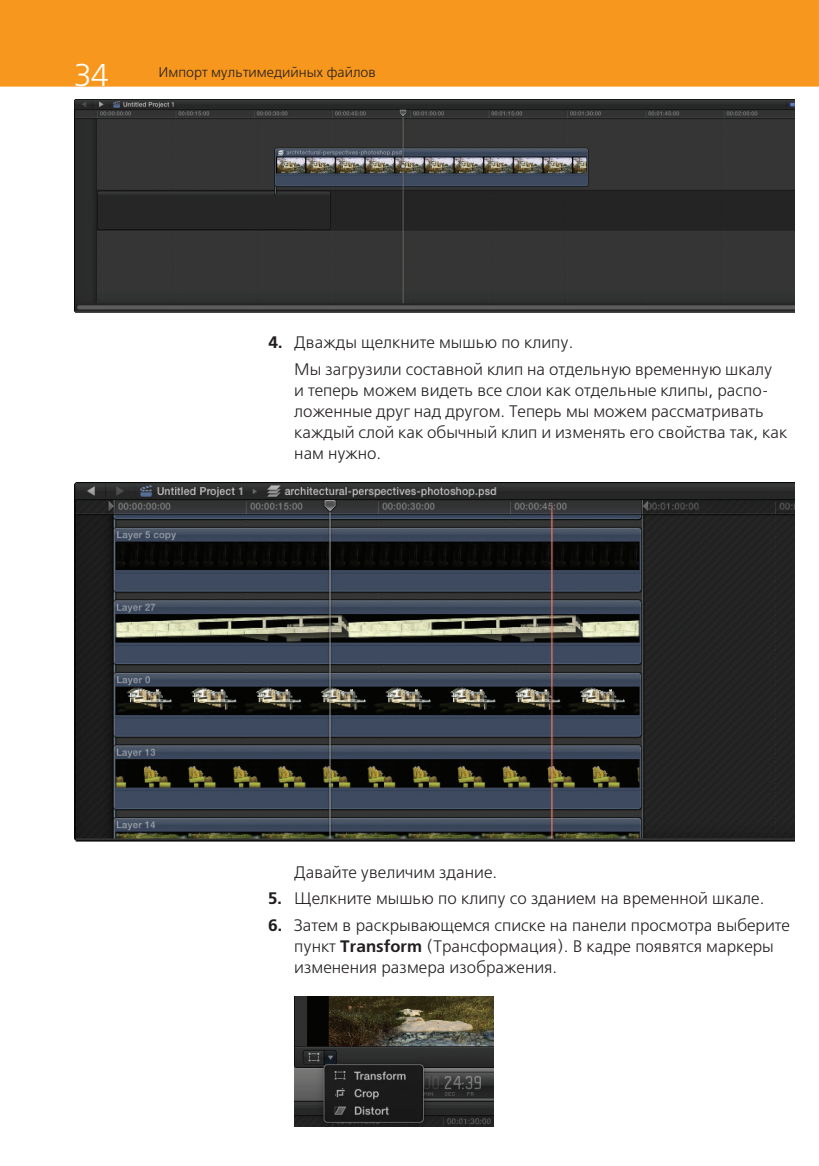
<style>
.page{position:relative;width:819px;height:1166px;background:#fff}
.page>*{position:absolute;margin:0;border:0;box-sizing:border-box;transform-origin:0 0}
.t1{font:31.5px "Free Set C";color:#fff}
.t2{font:16.62px/21px "Free Set C";color:#231f20}
.t3{font:14px "Free Set C";color:#231f20}
.s1{font-weight:700}
</style>
<div class="page">
<div style="left:0;top:0;width:818px;height:87px;background:#f7971d"></div>
<img style="left:74px;top:99px;width:720px;height:213px">
<img style="left:74px;top:482px;width:720px;height:360px">
<img style="left:294px;top:997px;width:199px;height:130px">
<h1 class="t1" style="left:74px;top:59px;width:36px">34</h1>
<p class="t3" style="left:158px;top:65px;width:219px">Импорт мультимедийных файлов</p>
<p class="t2" style="left:294px;top:330px;width:479px;line-height:26.6px;text-indent:-26px"><span class="s1">4.</span> Дважды щелкните мышью по клипу.<br>Мы загрузили составной клип на отдельную временную шкалу</p>
<p class="t2" style="left:294px;top:380px;width:494px">и теперь можем видеть все слои как отдельные клипы, распо&shy;ложенные друг над другом. Теперь мы можем рассматривать каждый слой как обычный клип и изменять его свойства так, как нам нужно.</p>
<p class="t2" style="left:294px;top:862px;width:204px">Давайте увеличим здание.</p>
<p class="t2" style="left:268px;top:889px;width:498px"><span class="s1">5.</span> Щелкните мышью по клипу со зданием на временной шкале.</p>
<p class="t2" style="left:294px;top:915px;width:497px;text-indent:-26px"><span class="s1">6.</span> Затем в раскрывающемся списке на панели просмотра выберите пункт <span class="s1">Transform</span> (Трансформация). В кадре появятся маркеры изменения размера изображения.</p>
</div>
